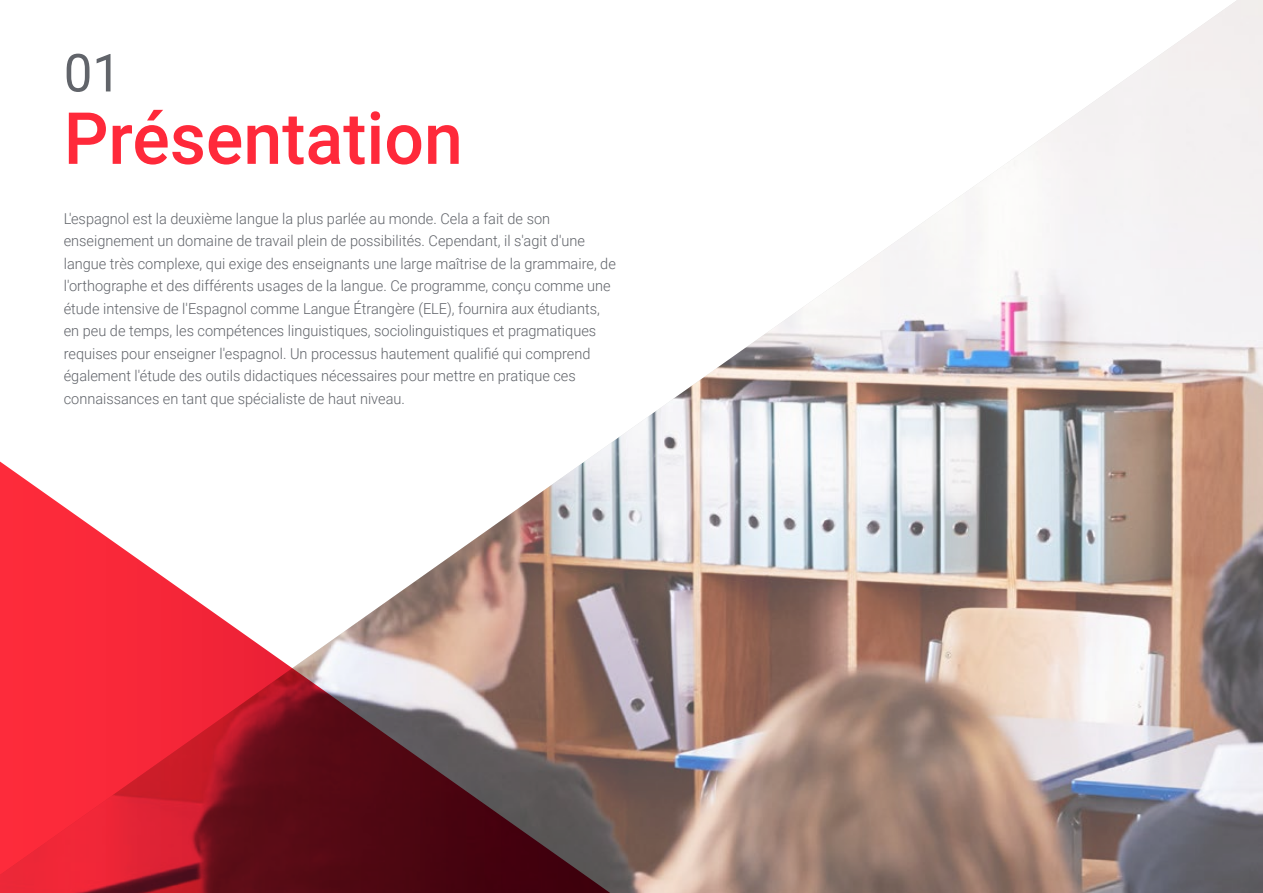
<style>
.page{position:relative;width:1263px;height:893px;background:#fff}
.page>*{position:absolute;margin:0;border:0;box-sizing:border-box;transform-origin:0 0}
.t1{font:500 72px "Roboto";color:#ff293a}
.t2{font:52.5px "Roboto";color:#61646a}
.t3{font:300 15px/22.5px "Roboto";color:#61646a}
</style>
<div class="page">
<img style="left:607px;top:0;width:656px;height:893px">
<svg style="left:0;top:446px;width:640px;height:447px"></svg>
<h2 class="t2" style="left:64px;top:36px;width:59px">01</h2>
<h1 class="t1" style="left:64px;top:88px;width:401px">Présentation</h1>
<p class="t3" style="left:64px;top:207px;width:554px">L'espagnol est la deuxième langue la plus parlée au monde. Cela a fait de son enseignement un domaine de travail plein de possibilités. Cependant, il s'agit d'une langue très complexe, qui exige des enseignants une large maîtrise de la grammaire, de l'orthographe et des différents usages de la langue. Ce programme, conçu comme une étude intensive de l'Espagnol comme Langue Étrangère (ELE), fournira aux étudiants, en peu de temps, les compétences linguistiques, sociolinguistiques et pragmatiques requises pour enseigner l'espagnol. Un processus hautement qualifié qui comprend également l'étude des outils didactiques nécessaires pour mettre en pratique ces connaissances en tant que spécialiste de haut niveau.</p>
</div>
